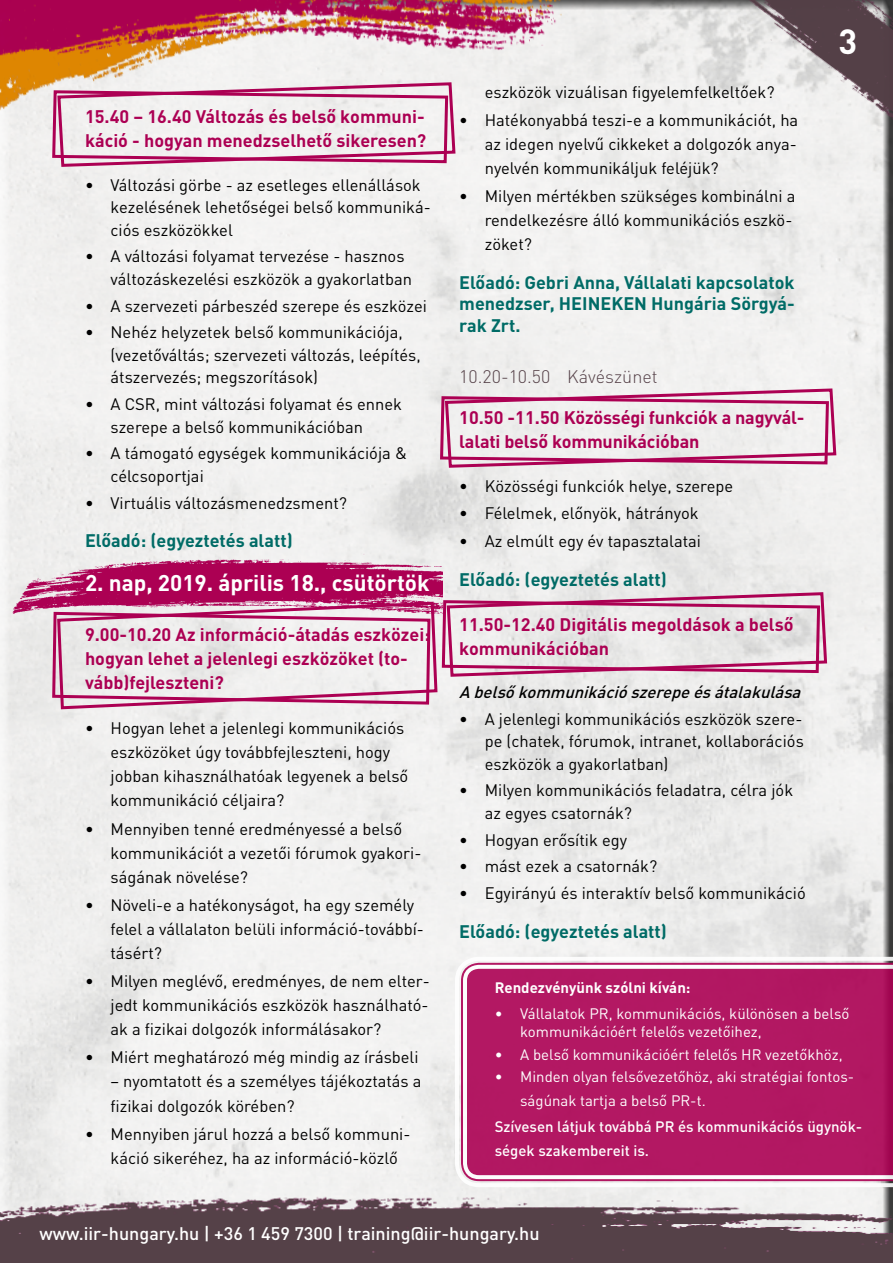
<style>
.page{position:relative;width:893px;height:1263px;background:#fff}
.page>*{position:absolute;margin:0;border:0;box-sizing:border-box;transform-origin:0 0}
.t1{font:700 34.5px "DIN Pro";color:#fff}
.t2{font:700 22.5px "DIN Pro";color:#fff}
.t3{font:700 18px/24px "DIN Pro";color:#ac0053}
.t4{font:700 18px/21.6px "DIN Pro";color:#006b66;text-align:justify}
.t5{font:500 18px "DIN Pro";color:#fff}
.t6{font:300 18px "DIN Pro";color:#554148}
.t7{font:16.5px/24px "DIN Pro";color:#000}
.t8{font:italic 500 16.5px "DIN Pro";color:#000}
.t9{font:15px/18px "DIN Pro";color:#fff}
.t10{font:500 15px/24px "DIN Pro";color:#fff}
.t11{font:700 15px "DIN Pro";color:#fff}
</style>
<div class="page">
<div style="left:0;top:0;width:893px;height:1263px;background:#000;opacity:.75"></div>
<img style="left:619px;top:0;width:274px;height:262px">
<img style="left:0;top:1178px;width:893px;height:85px">
<img style="left:0;top:554px;width:442px;height:76px">
<svg style="left:438px;top:387px;width:400px;height:82px"></svg>
<svg style="left:51px;top:591px;width:778px;height:120px"></svg>
<svg style="left:455px;top:957px;width:438px;height:230px"></svg>
<div style="left:463px;top:965px;width:430px;height:214px;background:#b31863"></div>
<img style="left:0;top:0;width:593px;height:235px">
<img style="left:0;top:0;width:571px;height:154px">
<p class="t3" style="left:85px;top:104px;width:343px">15.40 – 16.40 Változás és belső kommuni&shy;káció - hogyan menedzselhető sikeresen?</p>
<p class="t7" style="left:111px;top:173px;width:322px;line-height:22.5px;text-indent:-26px">• Változási görbe - az esetleges ellenállások kezelésének lehetőségei belső kommuniká&shy;ciós eszközökkel</p>
<p class="t7" style="left:111px;top:244px;width:303px;line-height:22.5px;text-indent:-26px">• A változási folyamat tervezése - hasznos változáskezelési eszközök a gyakorlatban</p>
<p class="t7" style="left:85px;top:293px;width:343px">• A szervezeti párbeszéd szerepe és eszközei</p>
<p class="t7" style="left:111px;top:320px;width:312px;line-height:22.5px;text-indent:-26px">• Nehéz helyzetek belső kommunikációja, (vezetőváltás; szervezeti változás, leépítés, átszervezés; megszorítások)</p>
<p class="t7" style="left:111px;top:392px;width:293px;line-height:22.5px;text-indent:-26px">• A CSR, mint változási folyamat és ennek szerepe a belső kommunikációban</p>
<p class="t7" style="left:111px;top:441px;width:298px;line-height:22.5px;text-indent:-26px">• A támogató egységek kommunikációja &amp; célcsoportjai</p>
<p class="t7" style="left:85px;top:490px;width:263px">• Virtuális változásmenedzsment?</p>
<p class="t4" style="left:85px;top:529px;width:209px">Előadó: (egyeztetés alatt)</p>
<h2 class="t2" style="left:85px;top:568px;width:346px">2. nap, 2019. április 18., csütörtök</h2>
<p class="t3" style="left:85px;top:622px;width:346px">9.00-10.20 Az információ-átadás eszközei: hogyan lehet a jelenlegi eszközöket (to&shy;vább)fejleszteni?</p>
<p class="t7" style="left:111px;top:716px;width:299px;text-indent:-26px">• Hogyan lehet a jelenlegi kommunikációs eszközöket úgy továbbfejleszteni, hogy jobban kihasználhatóak legyenek a belső kommunikáció céljaira?</p>
<p class="t7" style="left:111px;top:816px;width:312px;text-indent:-26px">• Mennyiben tenné eredményessé a belső kommunikációt a vezetői fórumok gyakori&shy;ságának növelése?</p>
<p class="t7" style="left:111px;top:892px;width:315px;text-indent:-26px">• Növeli-e a hatékonyságot, ha egy személy felel a vállalaton belüli információ-továbbí&shy;tásért?</p>
<p class="t7" style="left:111px;top:968px;width:321px;text-align:justify;text-indent:-26px">• Milyen meglévő, eredményes, de nem elter&shy;jedt kommunikációs eszközök használható&shy;ak a fizikai dolgozók informálásakor?</p>
<p class="t7" style="left:85px;top:1045px;width:335px">• Miért meghatározó még mindig az írásbeli</p>
<p class="t7" style="left:111px;top:1069px;width:312px">– nyomtatott és a személyes tájékoztatás a fizikai dolgozók körében?</p>
<p class="t7" style="left:111px;top:1121px;width:301px;text-indent:-26px">• Mennyiben járul hozzá a belső kommuni&shy;káció sikeréhez, ha az információ-közlő</p>
<h1 class="t1" style="left:838px;top:18px;width:20px">3</h1>
<p class="t7" style="left:485px;top:79px;width:291px">eszközök vizuálisan figyelemfelkeltőek?</p>
<p class="t7" style="left:485px;top:107px;width:315px;text-align:justify;text-indent:-26px">• Hatékonyabbá teszi-e a kommunikációt, ha az idegen nyelvű cikkeket a dolgozók anya&shy;nyelvén kommunikáljuk feléjük?</p>
<p class="t7" style="left:485px;top:184px;width:312px;text-indent:-26px">• Milyen mértékben szükséges kombinálni a rendelkezésre álló kommunikációs eszkö&shy;zöket?</p>
<p class="t4" style="left:459px;top:271px;width:337px">Előadó: Gebri Anna, Vállalati kapcsolatok menedzser, HEINEKEN Hungária Sörgyá&shy;rak Zrt.</p>
<p class="t6" style="left:459px;top:365px;width:200px">10.20-10.50 Kávészünet</p>
<p class="t3" style="left:459px;top:405px;width:347px">10.50 -11.50 Közösségi funkciók a nagyvál&shy;lalati belső kommunikációban</p>
<p class="t7" style="left:459px;top:473px;width:275px">• Közösségi funkciók helye, szerepe</p>
<p class="t7" style="left:459px;top:500px;width:241px">• Félelmek, előnyök, hátrányok</p>
<p class="t7" style="left:459px;top:528px;width:243px">• Az elmúlt egy év tapasztalatai</p>
<p class="t4" style="left:459px;top:568px;width:209px">Előadó: (egyeztetés alatt)</p>
<p class="t3" style="left:459px;top:612px;width:336px">11.50-12.40 Digitális megoldások a belső kommunikációban</p>
<p class="t8" style="left:459px;top:681px;width:348px">Abelsőkommunikációszerepeésátalakulása</p>
<p class="t7" style="left:485px;top:707px;width:321px;line-height:22.5px;text-align:justify;text-indent:-26px">• A jelenlegi kommunikációs eszközök szere&shy;pe (chatek, fórumok, intranet, kollaborációs eszközök a gyakorlatban)</p>
<p class="t7" style="left:485px;top:778px;width:310px;line-height:22.5px;text-indent:-26px">• Milyen kommunikációs feladatra, célra jók az egyes csatornák?</p>
<p class="t7" style="left:459px;top:827px;width:169px">• Hogyan erősítik egy</p>
<p class="t7" style="left:459px;top:854px;width:200px">• mást ezek a csatornák?</p>
<p class="t7" style="left:459px;top:880px;width:348px">• Egyirányú és interaktív belső kommunikáció</p>
<p class="t4" style="left:459px;top:920px;width:209px">Előadó: (egyeztetés alatt)</p>
<p class="t11" style="left:495px;top:977px;width:197px">Rendezvényünk szólni kíván:</p>
<p class="t9" style="left:520px;top:1004px;width:331px;text-indent:-26px">• Vállalatok PR, kommunikációs, különösen a belső kommunikációért felelős vezetőihez,</p>
<p class="t9" style="left:495px;top:1044px;width:349px">• A belső kommunikációért felelős HR vezetőkhöz,</p>
<p class="t9" style="left:520px;top:1064px;width:336px;line-height:24px;text-indent:-26px">• Minden olyan felsővezetőhöz, aki stratégiai fontos&shy;ságúnak tartja a belső PR-t.</p>
<p class="t10" style="left:495px;top:1114px;width:369px">Szívesen látjuk továbbá PR és kommunikációs ügynök&shy;ségek szakembereit is.</p>
<p class="t5" style="left:39px;top:1221px;width:502px">www.iir-hungary.hu | +36 1 459 7300 | training@iir-hungary.hu</p>
</div>
